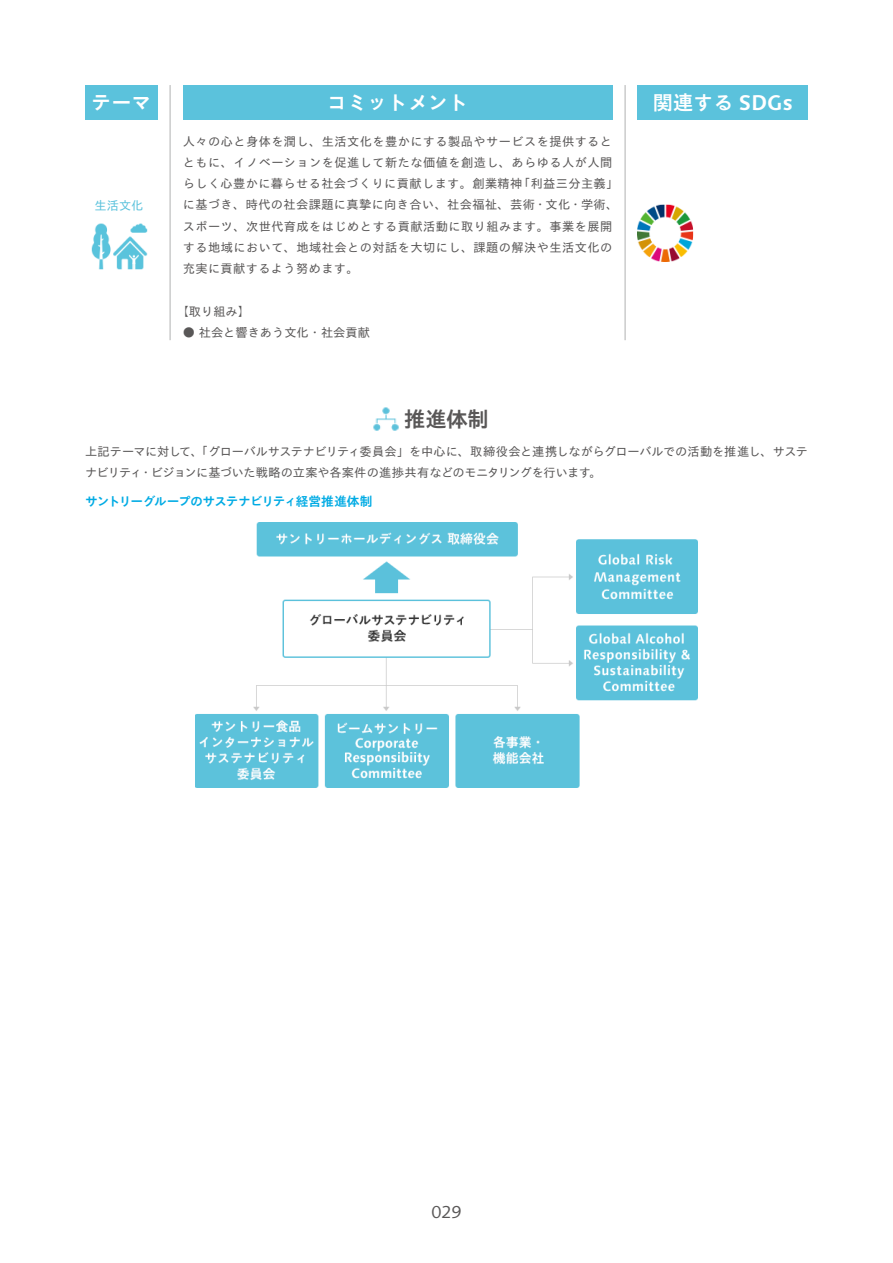
<style>
.page{position:relative;width:893px;height:1263px;background:#fff}
.page>*{position:absolute;margin:0;border:0;box-sizing:border-box;transform-origin:0 0}
.t1{font:700 21.3px "Suntory Gothic";color:#595757}
.t2{font:700 20.25px "Suntory Gothic";color:#fff}
.t3{font:16.5px "Suntory Gothic";color:#595757}
.t4{font:700 12.75px "Suntory Gothic";letter-spacing:-.07em;color:#00abe4}
.t5{font:12.15px/21.3px "Suntory Gothic";letter-spacing:.03em;color:#595757}
.t6{font:12.15px/21.3px "Suntory Gothic";letter-spacing:-.025em;color:#595757}
.t7{font:12.15px "Suntory Gothic";color:#595757}
.t8{font:12.15px "Suntory Gothic";color:#5bc2dc}
</style>
<div class="page">
<div style="left:85px;top:85px;width:73px;height:34px;background:#5bc2dc"></div>
<div style="left:638px;top:85px;width:170px;height:34px;background:#5bc2dc"></div>
<div style="left:183px;top:85px;width:429px;height:34px;background:#5bc2dc"></div>
<hr style="left:170px;top:85px;width:1px;height:255px;background:#b5b6b6">
<hr style="left:625px;top:85px;width:1px;height:255px;background:#b5b6b6">
<img style="left:638px;top:205px;width:56px;height:56px">
<img style="left:91px;top:223px;width:57px;height:46px">
<img style="left:195px;top:522px;width:503px;height:265px">
<img style="left:373px;top:407px;width:26px;height:24px">
<h2 class="t2" style="left:91px;top:92px;width:62px">テーマ</h2>
<h2 class="t2" style="left:327px;top:92px;width:143px">コミットメント</h2>
<h2 class="t2" style="left:653px;top:92px;width:142px">関連する SDGs</h2>
<p class="t8" style="left:95px;top:199px;width:50px">生活文化</p>
<p class="t5" style="left:183px;top:131px;width:437px">人々の心と身体を潤し、生活文化を豊かにする製品やサービスを提供するとともに、イノベーションを促進して新たな価値を創造し、あらゆる人が人間らしく心豊かに暮らせる社会づくりに貢献します。創業精神「利益三分主義」に基づき、時代の社会課題に真摯に向き合い、社会福祉、芸術・文化・学術、スポーツ、次世代育成をはじめとする貢献活動に取り組みます。事業を展開する地域において、地域社会との対話を大切にし、課題の解決や生活文化の充実に貢献するよう努めます。</p>
<p class="t5" style="left:177px;top:301px;width:75px">【取り組み】</p>
<p class="t7" style="left:183px;top:326px;width:189px">● 社会と響きあう文化・社会貢献</p>
<h1 class="t1" style="left:404px;top:408px;width:86px">推進体制</h1>
<p class="t6" style="left:85px;top:442px;width:724px">上記テーマに対して、「グローバルサステナビリティ委員会」を中心に、取締役会と連携しながらグローバルでの活動を推進し、サステナビリティ・ビジョンに基づいた戦略の立案や各案件の進捗共有などのモニタリングを行います。</p>
<p class="t4" style="left:85px;top:495px;width:289px">サントリーグループのサステナビリティ経営推進体制</p>
<h3 class="t3" style="left:431px;top:1204px;width:32px">029</h3>
</div>
